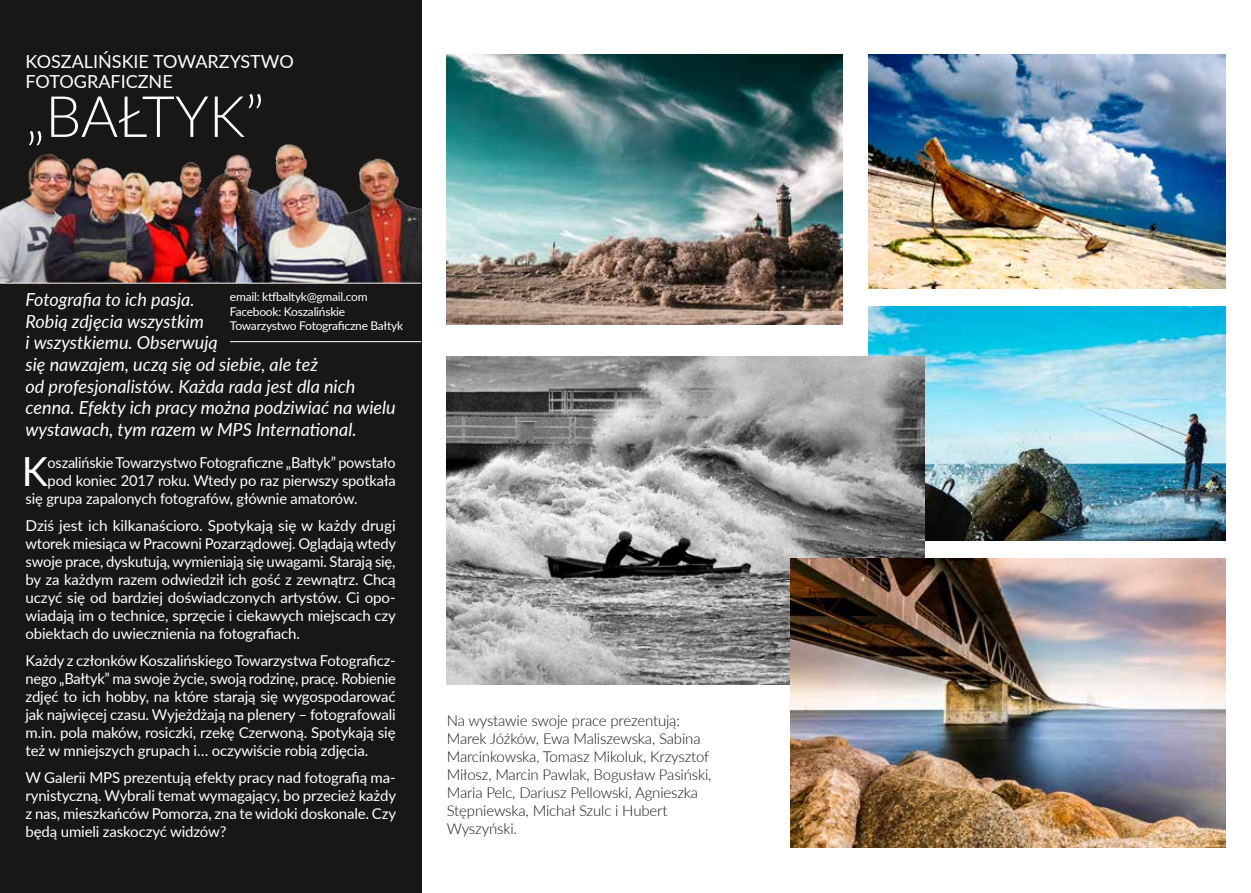
<style>
.page{position:relative;width:1251px;height:893px;background:#fff}
.page>*{position:absolute;margin:0;border:0;box-sizing:border-box;transform-origin:0 0}
.t1{font:300 57px "Lato";letter-spacing:-.005em;color:#fff}
.t2{font:40.05px "Lato";color:#fff}
.t3{font:italic 18px/21.6px "Lato";color:#fff}
.t4{font:18px/19.2px "Lato";color:#fff}
.t5{font:15px/18px "Lato";letter-spacing:-.01em;color:#fff;text-align:justify}
.t6{font:300 15px/18px "Lato";letter-spacing:-.01em;color:#181716}
.t7{font:15px "Lato";letter-spacing:-.01em;color:#fff;scale:.96 1}
.t8{font:12px/14.4px "Lato";letter-spacing:-.02em;color:#fff}
</style>
<div class="page">
<div style="left:0;top:0;width:421px;height:893px;background:#181716"></div>
<hr style="left:230px;top:341px;width:191px;height:1px;background:#fff">
<img style="left:0;top:144px;width:421px;height:139px">
<hr style="left:0;top:283px;width:421px;height:1px;background:#fff">
<img style="left:446px;top:54px;width:396px;height:270px">
<img style="left:868px;top:54px;width:357px;height:234px">
<img style="left:868px;top:306px;width:357px;height:234px">
<img style="left:446px;top:356px;width:478px;height:328px">
<img style="left:790px;top:558px;width:435px;height:290px">
<p class="t4" style="left:26px;top:52px;width:270px">KOSZALIŃSKIE TOWARZYSTWO<br>FOTOGRAFICZNE</p>
<h1 class="t1" style="left:26px;top:77px;width:240px">„BAŁTYK”</h1>
<p class="t8" style="left:230px;top:289px;width:175px">email: ktfbaltyk@gmail.com<br>Facebook: Koszalińskie<br>Towarzystwo Fotograficzne Bałtyk</p>
<p class="t3" style="left:26px;top:288px;width:371px">Fotografia to ich pasja.<br>Robią zdjęcia wszystkim<br>i wszystkiemu. Obserwują<br>się nawzajem, uczą się od siebie, ale też<br>od profesjonalistów. Każda rada jest dla nich cenna. Efekty ich pracy można podziwiać na wielu wystawach, tym razem w MPS International.</p>
<h2 class="t2" style="left:22px;top:443px;width:28px">K</h2>
<p class="t7" style="left:48px;top:452px;width:364px">oszalińskie Towarzystwo Fotograficzne „Bałtyk” powstało</p>
<p class="t5" style="left:48px;top:471px;width:349px">pod koniec 2017 roku. Wtedy po raz pierwszy spotkała</p>
<p class="t5" style="left:26px;top:489px;width:333px">się grupa zapalonych fotografów, głównie amatorów.</p>
<p class="t5" style="left:26px;top:516px;width:372px">Dziś jest ich kilkanaścioro. Spotykają się w każdy drugi wtorek miesiąca w Pracowni Pozarządowej. Oglądają wtedy swoje prace, dyskutują, wymieniają się uwagami. Starają się, by za każdym razem odwiedził ich gość z zewnątrz. Chcą uczyć się od bardziej doświadczonych artystów. Ci opo&shy;wiadają im o technice, sprzęcie i ciekawych miejscach czy obiektach do uwiecznienia na fotografiach.</p>
<p class="t5" style="left:26px;top:651px;width:372px">Każdy z członków Koszalińskiego Towarzystwa Fotograficz&shy;nego „Bałtyk” ma swoje życie, swoją rodzinę, pracę. Robienie zdjęć to ich hobby, na które starają się wygospodarować jak najwięcej czasu. Wyjeżdżają na plenery – fotografowali m.in. pola maków, rosiczki, rzekę Czerwoną. Spotykają się też w mniejszych grupach i… oczywiście robią zdjęcia.</p>
<p class="t5" style="left:26px;top:768px;width:372px">W Galerii MPS prezentują efekty pracy nad fotografią ma&shy;rynistyczną. Wybrali temat wymagający, bo przecież każdy z nas, mieszkańców Pomorza, zna te widoki doskonale. Czy będą umieli zaskoczyć widzów?</p>
<p class="t6" style="left:446px;top:711px;width:266px">Na wystawie swoje prace prezentują:<br>Marek Jóźków, Ewa Maliszewska, Sabina Marcinkowska, Tomasz Mikoluk, Krzysztof Miłosz, Marcin Pawlak, Bogusław Pasiński, Maria Pelc, Dariusz Pellowski, Agnieszka Stępniewska, Michał Szulc i Hubert Wyszyński.</p>
</div>
